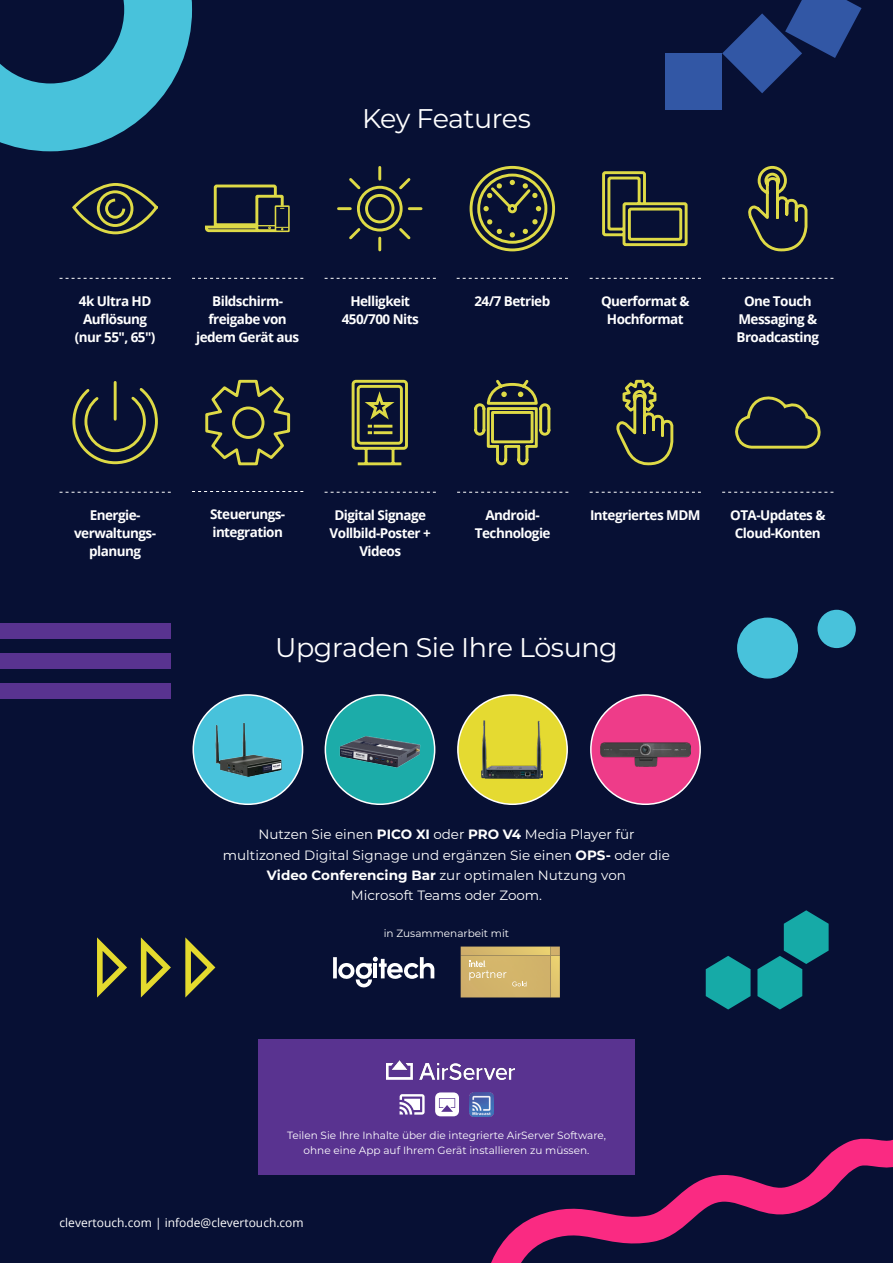
<style>
.page{position:relative;width:893px;height:1263px;background:#071034}
.page>*{position:absolute;margin:0;border:0;box-sizing:border-box;transform-origin:0 0}
.t1{font:27px "Montserrat";letter-spacing:-.015em;color:#fff}
.Icon_Notes_Blue{font:700 13.5px/18px "Open Sans";letter-spacing:-.04em;color:#fff;text-align:center}
.t2{font:13.5px/20.2px "Montserrat";color:#fff;text-align:center}
.t3{font:12px "Open Sans";color:#fff}
.t4{font:10.5px/15px "Montserrat";color:#fff;text-align:center}
.s1{font-weight:700}
</style>
<div class="page">
<svg style="left:0;top:0;width:192px;height:151px"></svg>
<div style="left:325px;top:695px;width:110px;height:109px;background:#1caca9;border-radius:50%"></div>
<div style="left:325px;top:694px;width:110px;height:111px;border:2px solid #fff;border-radius:50%"></div>
<img style="left:335px;top:720px;width:90px;height:60px">
<div style="left:458px;top:695px;width:109px;height:109px;background:#e5da31;border-radius:50%"></div>
<div style="left:457px;top:694px;width:111px;height:111px;border:2px solid #fff;border-radius:50%"></div>
<img style="left:481px;top:720px;width:61px;height:59px">
<div style="left:193px;top:695px;width:110px;height:109px;background:#48c2db;border-radius:50%"></div>
<div style="left:192px;top:694px;width:111px;height:111px;border:2px solid #fff;border-radius:50%"></div>
<img style="left:215px;top:722px;width:67px;height:55px">
<div style="left:591px;top:695px;width:109px;height:109px;background:#ee3c89;border-radius:50%"></div>
<div style="left:590px;top:694px;width:111px;height:111px;border:2px solid #fff;border-radius:50%"></div>
<img style="left:601px;top:742px;width:89px;height:24px">
<svg style="left:333px;top:957px;width:101px;height:30px"></svg>
<hr style="left:373px;top:963px;width:4px;height:15px;background:#fff">
<svg style="left:461px;top:946px;width:99px;height:51px;background:#d2b56e"></svg>
<svg style="left:60px;top:278px;width:111px;height:1px"></svg>
<svg style="left:192px;top:278px;width:111px;height:1px"></svg>
<svg style="left:325px;top:278px;width:111px;height:1px"></svg>
<svg style="left:457px;top:278px;width:111px;height:1px"></svg>
<svg style="left:590px;top:278px;width:111px;height:1px"></svg>
<svg style="left:722px;top:278px;width:111px;height:1px"></svg>
<svg style="left:192px;top:491px;width:111px;height:1px"></svg>
<svg style="left:590px;top:492px;width:111px;height:1px"></svg>
<svg style="left:722px;top:492px;width:111px;height:1px"></svg>
<svg style="left:457px;top:492px;width:111px;height:1px"></svg>
<svg style="left:325px;top:492px;width:111px;height:1px"></svg>
<svg style="left:60px;top:492px;width:111px;height:1px"></svg>
<svg style="left:491px;top:1138px;width:402px;height:125px"></svg>
<div style="left:737px;top:618px;width:61px;height:60px;background:#48c2db;border-radius:50%"></div>
<div style="left:817px;top:610px;width:39px;height:38px;background:#48c2db;border-radius:50%"></div>
<svg style="left:185px;top:937px;width:30px;height:60px"></svg>
<svg style="left:141px;top:937px;width:30px;height:60px"></svg>
<svg style="left:97px;top:937px;width:30px;height:60px"></svg>
<div style="left:0;top:623px;width:171px;height:15px;background:#593390"></div>
<div style="left:0;top:654px;width:171px;height:15px;background:#593390"></div>
<div style="left:0;top:684px;width:171px;height:15px;background:#593390"></div>
<svg style="left:757px;top:910px;width:72px;height:99px"></svg>
<svg style="left:706px;top:956px;width:45px;height:53px"></svg>
<div style="left:258px;top:1040px;width:377px;height:135px;background:#593390"></div>
<img style="left:386px;top:1061px;width:128px;height:19px">
<img style="left:469px;top:1092px;width:24px;height:24px">
<svg style="left:435px;top:1092px;width:24px;height:24px"></svg>
<svg style="left:400px;top:1094px;width:25px;height:21px"></svg>
<div style="left:72px;top:183px;width:86px;height:51px;border:3px solid #deda46;border-radius:50%"></div>
<svg style="left:95px;top:189px;width:40px;height:39px"></svg>
<div style="left:275px;top:205px;width:15px;height:27px;border:2px solid #deda46"></div>
<svg style="left:205px;top:184px;width:84px;height:49px"></svg>
<svg style="left:337px;top:166px;width:86px;height:86px"></svg>
<svg style="left:469px;top:165px;width:86px;height:87px"></svg>
<svg style="left:602px;top:171px;width:86px;height:76px"></svg>
<svg style="left:748px;top:165px;width:60px;height:87px"></svg>
<svg style="left:72px;top:381px;width:86px;height:84px"></svg>
<svg style="left:205px;top:379px;width:86px;height:87px"></svg>
<svg style="left:351px;top:379px;width:57px;height:87px"></svg>
<svg style="left:474px;top:379px;width:77px;height:87px"></svg>
<svg style="left:616px;top:379px;width:58px;height:87px"></svg>
<svg style="left:735px;top:396px;width:86px;height:53px"></svg>
<div style="left:666px;top:53px;width:56px;height:57px;background:#3257a5"></div>
<svg style="left:722px;top:0;width:139px;height:93px"></svg>
<p class="t1" style="left:362px;top:100px;width:170px">Key Features</p>
<p class="Icon_Notes_Blue" style="left:75px;top:292px;width:82px">4k Ultra HD<br>Auflösung (nur 55", 65")</p>
<p class="Icon_Notes_Blue" style="left:196px;top:292px;width:104px">Bildschirm&shy;freigabe von jedem Gerät aus</p>
<p class="Icon_Notes_Blue" style="left:342px;top:292px;width:79px">Helligkeit<br>450/700 Nits</p>
<p class="Icon_Notes_Blue" style="left:474px;top:292px;width:77px">24/7 Betrieb</p>
<p class="Icon_Notes_Blue" style="left:601px;top:292px;width:90px">Querformat &amp;<br>Hochformat</p>
<p class="Icon_Notes_Blue" style="left:736px;top:292px;width:84px">One Touch<br>Messaging &amp;<br>Broadcasting</p>
<p class="Icon_Notes_Blue" style="left:74px;top:506px;width:83px">Energie&shy;verwaltungs&shy;planung</p>
<p class="Icon_Notes_Blue" style="left:210px;top:505px;width:77px;text-align:left">Steuerungs&shy;integration</p>
<p class="Icon_Notes_Blue" style="left:590px;top:506px;width:112px">Integriertes MDM</p>
<p class="Icon_Notes_Blue" style="left:730px;top:506px;width:97px">OTA-Updates &amp;<br>Cloud-Konten</p>
<p class="Icon_Notes_Blue" style="left:330px;top:506px;width:103px">Digital Signage<br>Vollbild-Poster +<br>Videos</p>
<p class="Icon_Notes_Blue" style="left:475px;top:506px;width:77px">Android-<br>Technologie</p>
<p class="t1" style="left:275px;top:629px;width:344px">Upgraden Sie Ihre Lösung</p>
<p class="t2" style="left:223px;top:824px;width:449px">Nutzen Sie einen <span class="s1">PICO XI</span> oder <span class="s1">PRO V4</span> Media Player für multizoned Digital Signage und ergänzen Sie einen <span class="s1">OPS-</span> oder die <span class="s1">Video Conferencing Bar</span> zur optimalen Nutzung von<br>Microsoft Teams oder Zoom.</p>
<p class="t4" style="left:384px;top:926px;width:127px">in Zusammenarbeit mit</p>
<p class="t4" style="left:287px;top:1127px;width:320px">Teilen Sie Ihre Inhalte über die integrierte AirServer Software, ohne eine App auf Ihrem Gerät installieren zu müssen.</p>
<p class="t3" style="left:60px;top:1214px;width:246px">clevertouch.com | infode@clevertouch.com</p>
</div>
